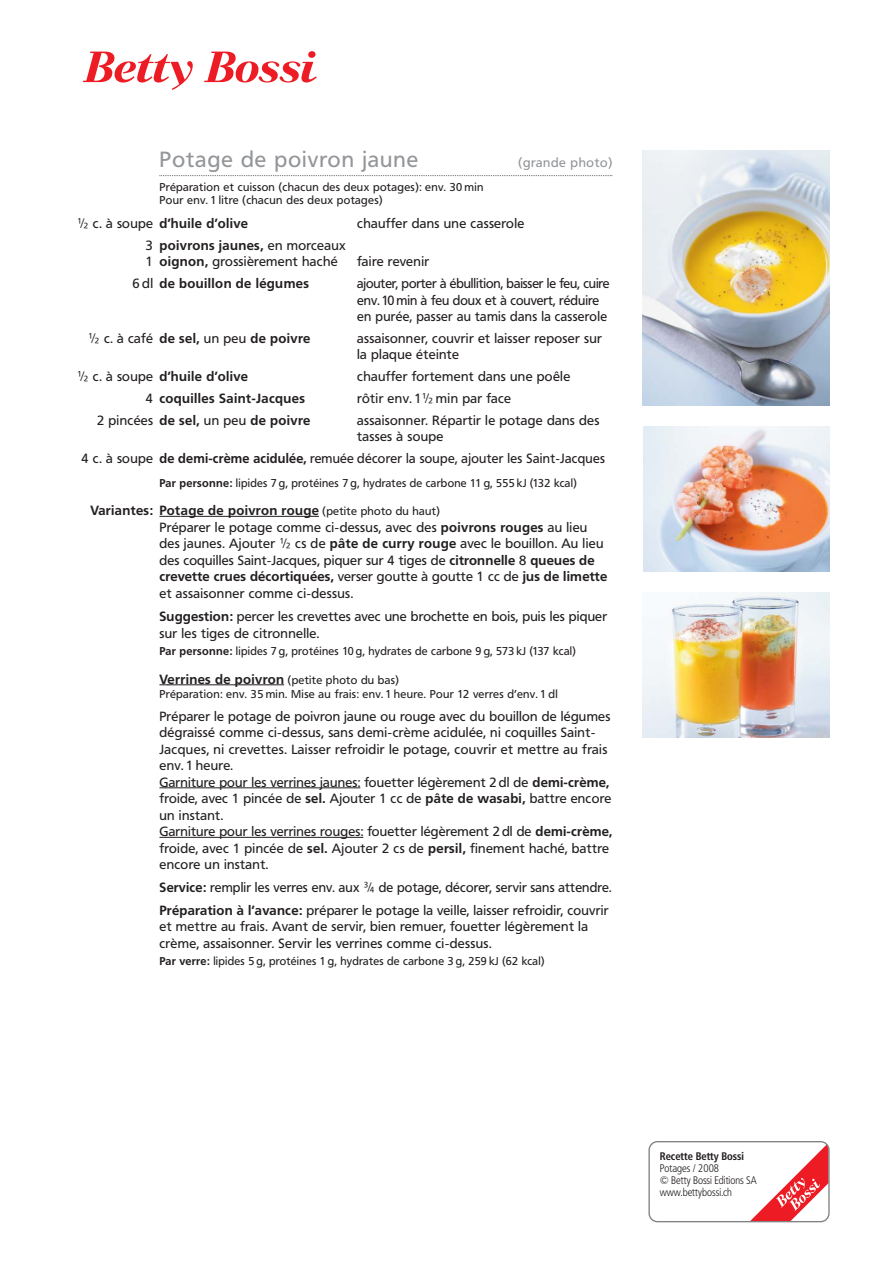
<style>
.page{position:relative;width:893px;height:1263px;background:#fff}
.page>*{position:absolute;margin:0;border:0;box-sizing:border-box;transform-origin:0 0}
.t1{font:21.75px "Frutiger B Bn";letter-spacing:.055em;color:#939598}
.t2{font:13.2px/16.5px "Frutiger B Bn";letter-spacing:.025em;color:#231f20}
.t3{font:700 13.2px "Frutiger B Bn";letter-spacing:.03em;color:#231f20}
.t4{font:13.2px/16.5px "Frutiger B Bn";letter-spacing:.005em;color:#231f20}
.t5{font:12.75px "Frutiger B Bn";letter-spacing:.055em;color:#939598}
.t6{font:11.25px/12.8px "Frutiger B Bn";letter-spacing:.025em;color:#231f20}
.t7{font:10.8px/12px "Frutiger B Bn Con Light";color:#231f20}
.t8{font:10.8px "Frutiger B Bn Con Bold";color:#231f20}
.s1{font-weight:400}
.s2{font-weight:700}
.s3{font-size:11.25px}
.s4{font-weight:700;font-size:13.2px}
</style>
<div class="page">
<svg style="left:648px;top:1141px;width:182px;height:81px"></svg>
<svg style="left:83px;top:52px;width:110px;height:38px"></svg>
<svg style="left:204px;top:51px;width:113px;height:32px"></svg>
<img style="left:643px;top:427px;width:186px;height:144px">
<img style="left:643px;top:592px;width:186px;height:145px">
<img style="left:642px;top:150px;width:187px;height:255px">
<svg style="left:159px;top:175px;width:453px;height:1px"></svg>
<svg style="left:159px;top:516px;width:22px;height:1px"></svg>
<hr style="left:181px;top:516px;width:80px;height:1px;background:#231f20">
<svg style="left:261px;top:516px;width:26px;height:1px"></svg>
<hr style="left:287px;top:516px;width:32px;height:1px;background:#231f20">
<hr style="left:168px;top:684px;width:100px;height:1px;background:#231f20">
<svg style="left:268px;top:684px;width:16px;height:1px"></svg>
<hr style="left:159px;top:787px;width:50px;height:1px;background:#231f20">
<hr style="left:208px;top:787px;width:69px;height:1px;background:#231f20">
<hr style="left:277px;top:787px;width:83px;height:1px;background:#231f20">
<hr style="left:159px;top:837px;width:50px;height:1px;background:#231f20">
<hr style="left:208px;top:837px;width:69px;height:1px;background:#231f20">
<hr style="left:277px;top:837px;width:48px;height:1px;background:#231f20">
<hr style="left:325px;top:837px;width:38px;height:1px;background:#231f20">
<h1 class="t1" style="left:159px;top:150px;width:260px">Potage de poivron jaune</h1>
<p class="t5" style="left:518px;top:157px;width:95px">(grande photo)</p>
<p class="t6" style="left:159px;top:182px;width:326px">Préparation et cuisson (chacun des deux potages): env. 30 min<br>Pour env. 1 litre (chacun des deux potages)</p>
<p class="t3" style="left:77px;top:218px;width:172px"><span class="s1">¿ c. à soupe</span> d’huile d’olive</p>
<p class="t2" style="left:357px;top:216px;width:169px">chauffer dans une casserole</p>
<p class="t2" style="left:146px;top:238px;width:201px">3 <span class="s2">poivrons jaunes,</span> en morceaux<br>1 <span class="s2">oignon,</span> grossièrement haché</p>
<p class="t2" style="left:357px;top:254px;width:73px">faire revenir</p>
<p class="t3" style="left:133px;top:278px;width:178px"><span class="s1">6 dl</span> de bouillon de légumes</p>
<p class="t4" style="left:357px;top:276px;width:254px">ajouter, porter à ébullition, baisser le feu, cuire env. 10 min à feu doux et à couvert, réduire en purée, passer au tamis dans la casserole</p>
<p class="t3" style="left:88px;top:332px;width:224px"><span class="s1">¿ c. à café</span> de sel, <span class="s1">un peu</span> de poivre</p>
<p class="t2" style="left:357px;top:331px;width:246px">assaisonner, couvrir et laisser reposer sur la plaque éteinte</p>
<p class="t3" style="left:77px;top:371px;width:172px"><span class="s1">¿ c. à soupe</span> d’huile d’olive</p>
<p class="t2" style="left:357px;top:369px;width:215px">chauffer fortement dans une poêle</p>
<p class="t3" style="left:146px;top:393px;width:160px"><span class="s1">4</span> coquilles Saint-Jacques</p>
<p class="t2" style="left:357px;top:391px;width:155px">rôtir env. 1¿ min par face</p>
<p class="t3" style="left:97px;top:414px;width:215px"><span class="s1">2 pincées</span> de sel, <span class="s1">un peu</span> de poivre</p>
<p class="t2" style="left:357px;top:413px;width:244px">assaisonner. Répartir le potage dans des tasses à soupe</p>
<p class="t2" style="left:81px;top:451px;width:525px">4 c. à soupe <span class="s2">de demi-crème acidulée,</span> remuée décorer la soupe, ajouter les Saint-Jacques</p>
<p class="t6" style="left:159px;top:477px;width:419px"><span class="s2">Par personne:</span> lipides 7 g, protéines 7 g, hydrates de carbone 11 g, 555 kJ (132 kcal)</p>
<p class="t2" style="left:159px;top:503px;width:449px;text-indent:-69px"><span class="s2">Variantes: Potage de poivron rouge</span> <span class="s3">(petite photo du haut)<br></span>Préparer le potage comme ci-dessus, avec des <span class="s2">poivrons rouges</span> au lieu des jaunes. Ajouter ¿ cs de <span class="s2">pâte de curry rouge</span> avec le bouillon. Au lieu des coquilles Saint-Jacques, piquer sur 4 tiges de <span class="s2">citronnelle</span> 8 <span class="s2">queues de crevette crues décortiquées,</span> verser goutte à goutte 1 cc de <span class="s2">jus de limette </span>et assaisonner comme ci-dessus.</p>
<p class="t2" style="left:159px;top:610px;width:449px"><span class="s2">Suggestion:</span> percer les crevettes avec une brochette en bois, puis les piquer sur les tiges de citronnelle.</p>
<p class="t6" style="left:159px;top:646px;width:418px"><span class="s2">Par personne:</span> lipides 7 g, protéines 10 g, hydrates de carbone 9 g, 573 kJ (137 kcal)</p>
<p class="t6" style="left:159px;top:673px;width:400px;line-height:14.1px"><span class="s4">Verrines de poivron</span> (petite photo du bas)<br>Préparation: env. 35 min. Mise au frais: env. 1 heure. Pour 12 verres d’env. 1 dl</p>
<p class="t2" style="left:159px;top:709px;width:454px">Préparer le potage de poivron jaune ou rouge avec du bouillon de légumes dégraissé comme ci-dessus, sans demi-crème acidulée, ni coquilles Saint-Jacques, ni crevettes. Laisser refroidir le potage, couvrir et mettre au frais env. 1 heure.<br>Garniture pour les verrines jaunes: fouetter légèrement 2 dl de <span class="s2">demi-crème, </span>froide, avec 1 pincée de <span class="s2">sel.</span> Ajouter 1 cc de <span class="s2">pâte de wasabi,</span> battre encore un instant.<br>Garniture pour les verrines rouges: fouetter légèrement 2 dl de <span class="s2">demi-crème, </span>froide, avec 1 pincée de <span class="s2">sel.</span> Ajouter 2 cs de <span class="s2">persil,</span> finement haché, battre encore un instant.</p>
<p class="t2" style="left:159px;top:877px;width:453px;line-height:23px"><span class="s2">Service:</span> remplir les verres env. aux £ de potage, décorer, servir sans attendre.<br><span class="s2">Préparation à l’avance:</span> préparer le potage la veille, laisser refroidir, couvrir</p>
<p class="t2" style="left:159px;top:919px;width:430px">et mettre au frais. Avant de servir, bien remuer, fouetter légèrement la crème, assaisonner. Servir les verrines comme ci-dessus.</p>
<p class="t6" style="left:159px;top:956px;width:386px"><span class="s2">Par verre:</span> lipides 5 g, protéines 1 g, hydrates de carbone 3 g, 259 kJ (62 kcal)</p>
<p class="t8" style="left:660px;top:1151px;width:86px">Recette Betty Bossi</p>
<p class="t7" style="left:660px;top:1163px;width:99px">Potages / 2008<br>© Betty Bossi Editions SA www.bettybossi.ch</p>
</div>
